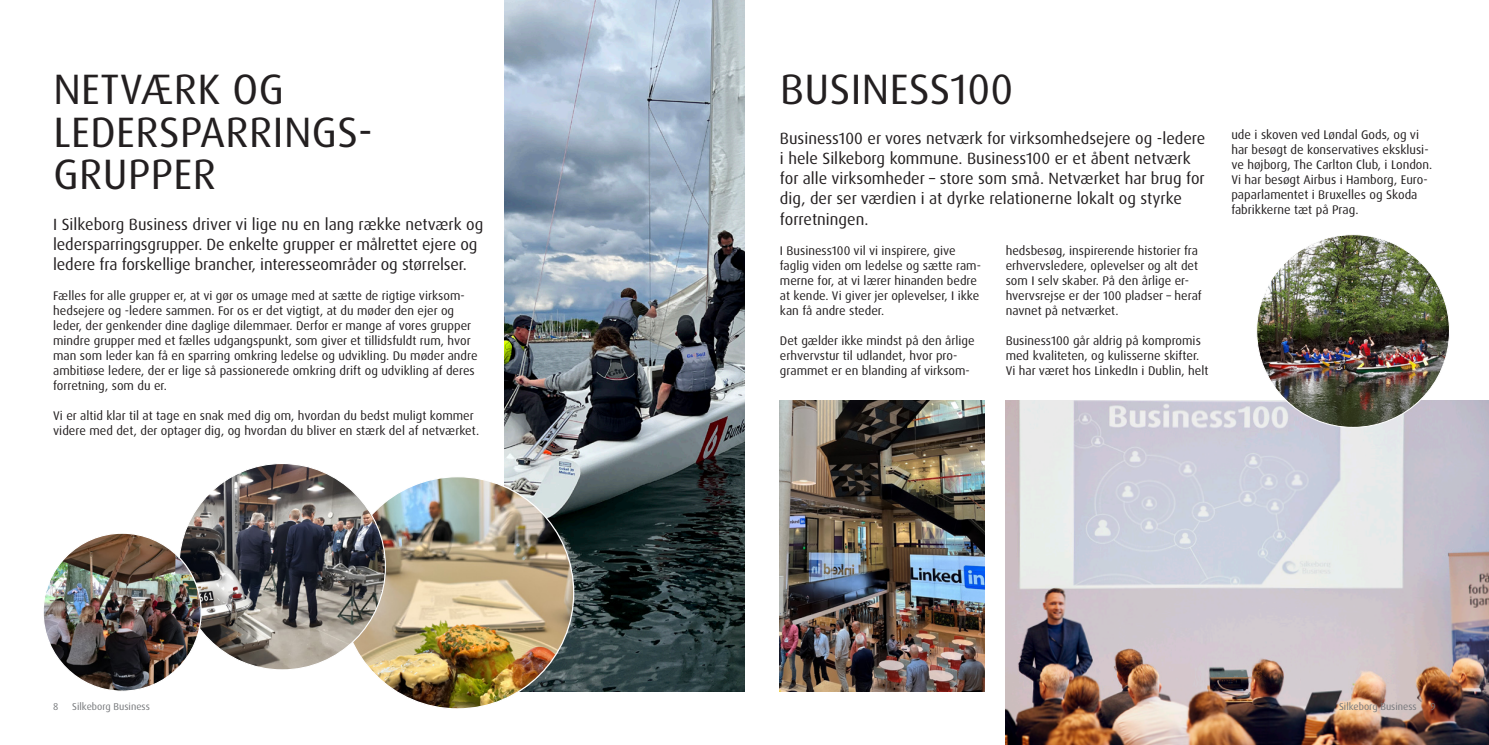
<style>
.page{position:relative;width:1489px;height:745px;background:#fff}
.page>*{position:absolute;margin:0;border:0;box-sizing:border-box;transform-origin:0 0}
.Overskrift{font:42.5px/42.5px "Dax Pro";letter-spacing:.01em;color:#231f20}
.Intro{font:16.25px/20px "Dax Pro";color:#231f20}
.Brød_ny{font:12.5px/15px "Dax Pro";color:#231f20}
.t1{font:10px "Dax Pro";color:#76787b}
</style>
<div class="page">
<img style="left:505px;top:0;width:239px;height:691px">
<img style="left:1005px;top:400px;width:483px;height:344px">
<img style="left:780px;top:400px;width:204px;height:291px">
<img style="left:347px;top:476px;width:226px;height:231px">
<img style="left:1256px;top:234px;width:193px;height:193px;border-radius:96px">
<img style="left:179px;top:463px;width:206px;height:206px;border-radius:103px">
<img style="left:43px;top:533px;width:158px;height:157px;border-radius:79px">
<p class="Overskrift" style="left:53px;top:68px;width:321px">NETVÆRK OG<br>LEDERSPARRINGS-<br>GRUPPER</p>
<p class="Intro" style="left:53px;top:214px;width:432px">I Silkeborg Business driver vi lige nu en lang række netværk og ledersparringsgrupper. De enkelte grupper er målrettet ejere og ledere fra forskellige brancher, interesseområder og størrelser.</p>
<p class="Brød_ny" style="left:53px;top:287px;width:426px">Fælles for alle grupper er, at vi gør os umage med at sætte de rigtige virksom&shy;hedsejere og -ledere sammen. For os er det vigtigt, at du møder den ejer og leder, der genkender dine daglige dilemmaer. Derfor er mange af vores grupper mindre grupper med et fælles udgangspunkt, som giver et tillidsfuldt rum, hvor man som leder kan få en sparring omkring ledelse og udvikling. Du møder andre ambitiøse ledere, der er lige så passionerede omkring drift og udvikling af deres forretning, som du er.</p>
<p class="Brød_ny" style="left:53px;top:407px;width:427px">Vi er altid klar til at tage en snak med dig om, hvordan du bedst muligt kommer videre med det, der optager dig, og hvordan du bliver en stærk del af netværket.</p>
<p class="Overskrift" style="left:780px;top:68px;width:235px">BUSINESS100</p>
<p class="Intro" style="left:780px;top:129px;width:427px">Business100 er vores netværk for virksomhedsejere og -ledere i hele Silkeborg kommune. Business100 er et åbent netværk for alle virksomheder – store som små. Netværket har brug for dig, der ser værdien i at dyrke relationerne lokalt og styrke forretningen.</p>
<p class="Brød_ny" style="left:780px;top:242px;width:202px">I Business100 vil vi inspirere, give faglig viden om ledelse og sætte ram&shy;merne for, at vi lærer hinanden bedre at kende. Vi giver jer oplevelser, I ikke kan få andre steder.</p>
<p class="Brød_ny" style="left:780px;top:332px;width:196px">Det gælder ikke mindst på den årlige erhvervstur til udlandet, hvor pro&shy;grammet er en blanding af virksom-</p>
<p class="Brød_ny" style="left:1005px;top:242px;width:198px">hedsbesøg, inspirerende historier fra erhvervsledere, oplevelser og alt det som I selv skaber. På den årlige er&shy;hvervsrejse er der 100 pladser – heraf navnet på netværket.</p>
<p class="Brød_ny" style="left:1005px;top:332px;width:204px">Business100 går aldrig på kompromis med kvaliteten, og kulisserne skifter.<br>Vi har været hos LinkedIn i Dublin, helt</p>
<p class="Brød_ny" style="left:1231px;top:127px;width:202px">ude i skoven ved Løndal Gods, og vi har besøgt de konservatives eksklusi&shy;ve højborg, The Carlton Club, i London.<br>Vi har besøgt Airbus i Hamborg, Euro&shy;paparlamentet i Bruxelles og Skoda fabrikkerne tæt på Prag.</p>
<p class="t1" style="left:53px;top:699px;width:7px">8</p>
<p class="t1" style="left:72px;top:699px;width:79px">Silkeborg Business</p>
<p class="t1" style="left:1338px;top:699px;width:79px">Silkeborg Business</p>
<p class="t1" style="left:1430px;top:699px;width:7px">9</p>
</div>
